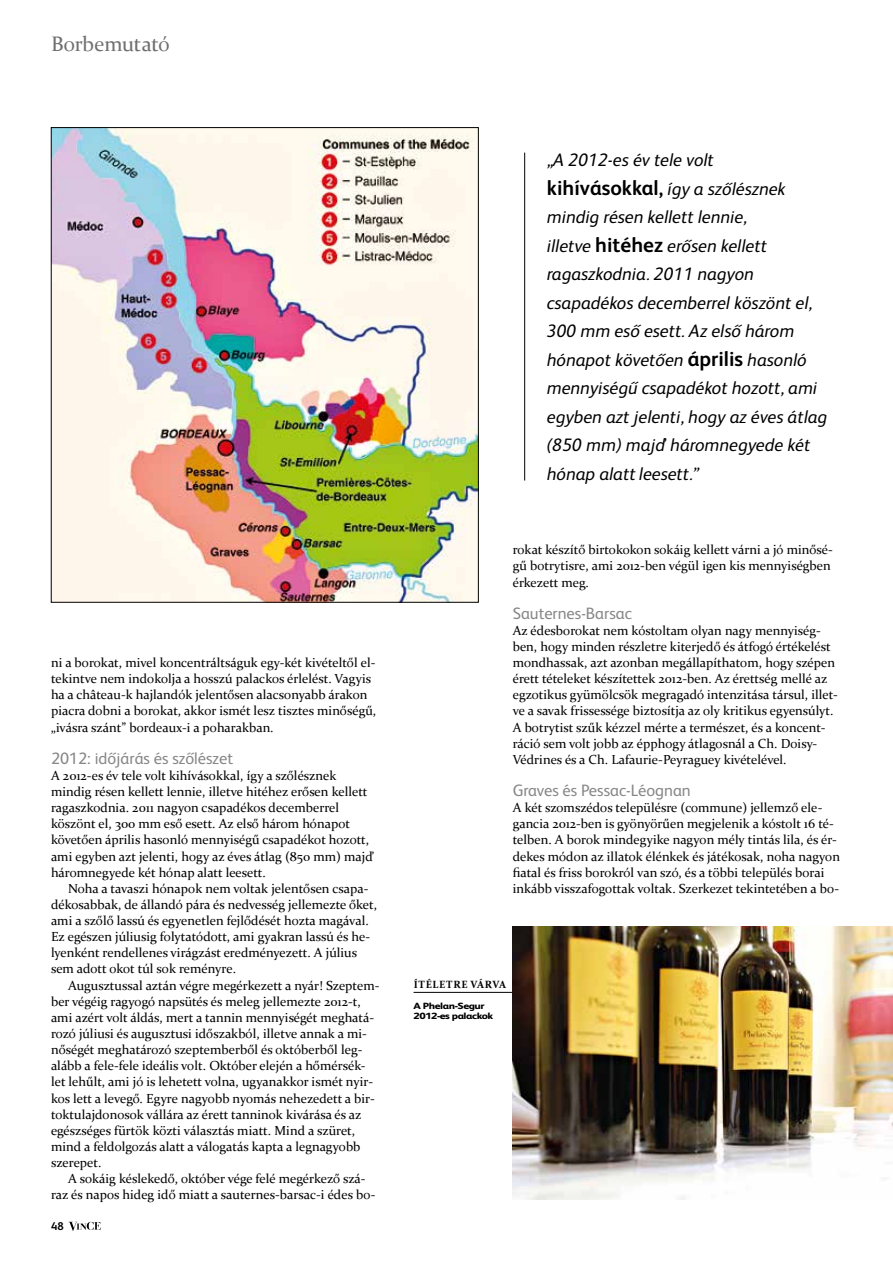
<style>
.page{position:relative;width:893px;height:1263px;background:#fff}
.page>*{position:absolute;margin:0;border:0;box-sizing:border-box;transform-origin:0 0}
.t1{font:21px "Constantia";letter-spacing:-.015em;color:#706f6f}
.t2{font:italic 18px/28.5px "FS Albert";color:#000}
.t3{font:16.5px "FS Albert";color:#878787}
.t4{font:13.2px/16.2px "Constantia";color:#000}
.t5{font:700 11.25px "FS Albert";color:#000}
.t6{font:700 10.5px "Constantia";letter-spacing:.06em;color:#000}
.t7{font:800 9px/10.5px "FS Albert";letter-spacing:-.04em;color:#000;scale:1.23 1}
.s1{font-weight:700;font-style:normal;font-size:21px}
.s2{font-family:"Constantia";font-style:normal}
</style>
<div class="page">
<svg style="left:69px;top:1222px;width:32px;height:9px"></svg>
<img style="left:53px;top:129px;width:424px;height:471px">
<img style="left:513px;top:926px;width:380px;height:273px">
<hr style="left:414px;top:992px;width:98px;height:1px;background:#000">
<hr style="left:524px;top:153px;width:1px;height:327px;background:#000">
<h1 class="t1" style="left:51px;top:29px;width:120px">Borbemutató</h1>
<p class="t4" style="left:51px;top:654px;width:327px">ni a borokat, mivel koncentráltságuk egy-két kivételtől el&shy;tekintve nem indokolja a hosszú palackos érlelést. Vagyis ha a château-k hajlandók jelentősen alacsonyabb árakon piacra dobni a borokat, akkor ismét lesz tisztes minőségű, „ivásra szánt” bordeaux-i a poharakban.</p>
<p class="t3" style="left:51px;top:747px;width:184px">2012: időjárás és szőlészet</p>
<p class="t4" style="left:51px;top:767px;width:324px">A 2012-es év tele volt kihívásokkal, így a szőlésznek mindig résen kellett lennie, illetve hitéhez erősen kellett ragaszkodnia. 2011 nagyon csapadékos decemberrel köszönt el, 300 mm eső esett. Az első három hónapot követően április hasonló mennyiségű csapadékot hozott, ami egyben azt jelenti, hogy az éves átlag (850 mm) majd̕ háromnegyede két hónap alatt leesett.</p>
<p class="t4" style="left:51px;top:880px;width:328px;text-indent:17px">Noha a tavaszi hónapok nem voltak jelentősen csapa&shy;dékosabbak, de állandó pára és nedvesség jellemezte őket, ami a szőlő lassú és egyenetlen fejlődését hozta magával.<br>Ez egészen júliusig folytatódott, ami gyakran lassú és he&shy;lyenként rendellenes virágzást eredményezett. A július sem adott okot túl sok reményre.</p>
<p class="t4" style="left:51px;top:976px;width:330px;text-indent:17px">Augusztussal aztán végre megérkezett a nyár! Szeptem&shy;ber végéig ragyogó napsütés és meleg jellemezte 2012-t, ami azért volt áldás, mert a tannin mennyiségét meghatá&shy;rozó júliusi és augusztusi időszakból, illetve annak a mi&shy;nőségét meghatározó szeptemberből és októberből leg&shy;alább a fele-fele ideális volt. Október elején a hőmérsék&shy;let lehűlt, ami jó is lehetett volna, ugyanakkor ismét nyir&shy;kos lett a levegő. Egyre nagyobb nyomás nehezedett a bir&shy;toktulajdonosok vállára az érett tanninok kivárása és az egészséges fürtök közti választás miatt. Mind a szüret, mind a feldolgozás alatt a válogatás kapta a legnagyobb szerepet.</p>
<p class="t4" style="left:51px;top:1170px;width:326px;text-align:center">A sokáig késlekedő, október vége felé megérkező szá-<br>raz és napos hideg idő miatt a sauternes-barsac-i édes bo-</p>
<p class="t5" style="left:51px;top:1218px;width:14px">48</p>
<p class="t2" style="left:547px;top:145px;width:282px">„A 2012-es év tele volt <span class="s1">kihívásokkal,</span> így a szőlésznek mindig résen kellett lennie,<br>illetve <span class="s1">hitéhez</span> erősen kellett ragaszkodnia. 2011 nagyon csapadékos decemberrel köszönt el,<br>300 mm eső esett. Az első három hónapot követően <span class="s1">április</span> hasonló mennyiségű csapadékot hozott, ami egyben azt jelenti, hogy az éves átlag (850 mm) majd<span class="s2">̕</span> háromnegyede két hónap alatt leesett.”</p>
<p class="t4" style="left:513px;top:541px;width:322px">rokat készítő birtokokon sokáig kellett várni a jó minősé&shy;gű botrytisre, ami 2012-ben végül igen kis mennyiségben érkezett meg.</p>
<p class="t3" style="left:513px;top:602px;width:121px">Sauternes-Barsac</p>
<p class="t4" style="left:513px;top:621px;width:327px">Az édesborokat nem kóstoltam olyan nagy mennyiség&shy;ben, hogy minden részletre kiterjedő és átfogó értékelést mondhassak, azt azonban megállapíthatom, hogy szépen érett tételeket készítettek 2012-ben. Az érettség mellé az egzotikus gyümölcsök megragadó intenzitása társul, illet&shy;ve a savak frissessége biztosítja az oly kritikus egyensúlyt.<br>A botrytist szűk kézzel mérte a természet, és a koncent&shy;ráció sem volt jobb az épphogy átlagosnál a Ch. Doisy-Védrines és a Ch. Lafaurie-Peyraguey kivételével.</p>
<p class="t3" style="left:513px;top:779px;width:180px">Graves és Pessac-Léognan</p>
<p class="t4" style="left:513px;top:799px;width:329px">A két szomszédos településre (commune) jellemző ele&shy;gancia 2012-ben is gyönyörűen megjelenik a kóstolt 16 té&shy;telben. A borok mindegyike nagyon mély tintás lila, és ér&shy;dekes módon az illatok élénkek és játékosak, noha nagyon fiatal és friss borokról van szó, és a többi település borai inkább visszafogottak voltak. Szerkezet tekintetében a bo-</p>
<p class="t6" style="left:414px;top:977px;width:94px">ÍTÉLETRE VÁRVA</p>
<p class="t7" style="left:414px;top:1000px;width:66px">A Phelan-Segur<br>2012-es palackok</p>
</div>
